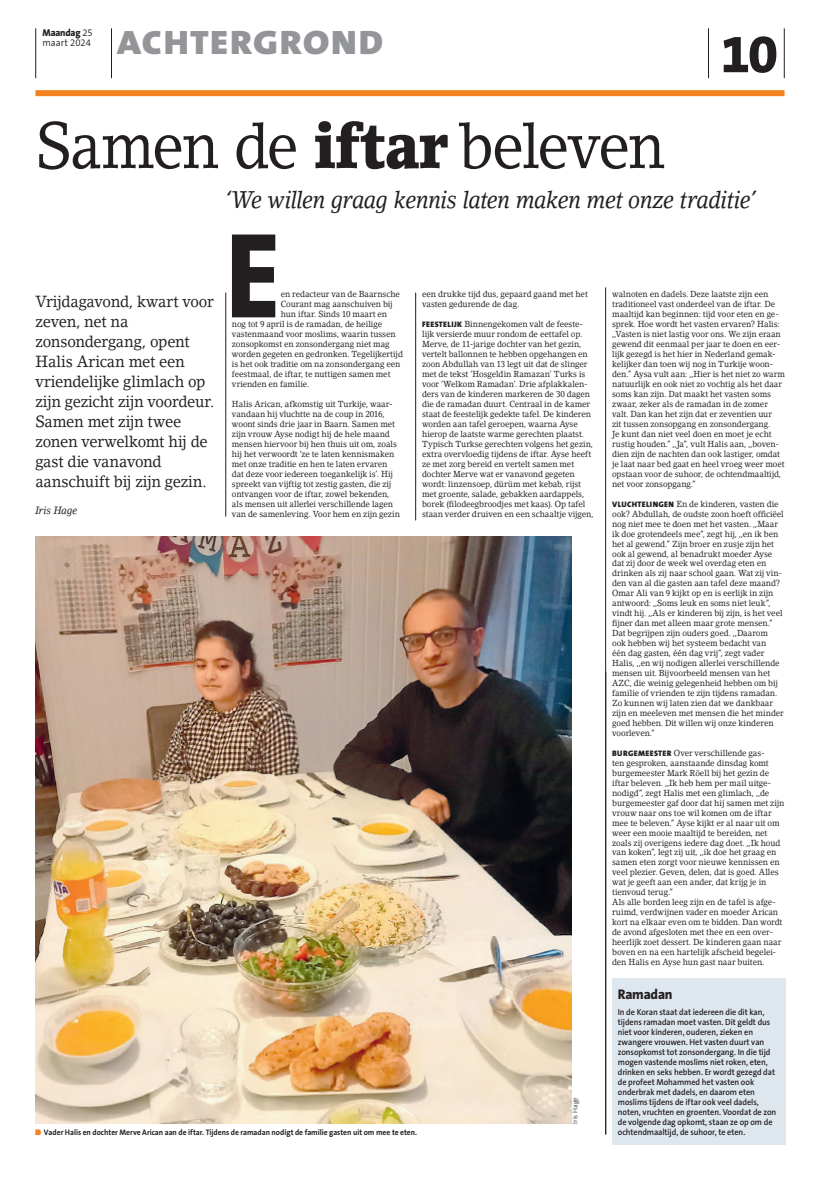
<style>
.page{position:relative;width:820px;height:1177px;background:#fff}
.page>*{position:absolute;margin:0;border:0;box-sizing:border-box;transform-origin:0 0}
.weekend_intro{font:800 122.6px "The Sans B8";color:#231f20;scale:.93 1}
.weekend_kop_groot{font:64px "Lino Letter Std";letter-spacing:-.035em;color:#231f20;scale:.9 1}
.paginanummer{font:800 54px "The Sans B8";color:#231f20}
.paginarubriek{font:900 34px "The Sans B9";letter-spacing:.035em;color:#939598;scale:1.1 1}
.weekend_subkop_inspring{font:italic 24px "Lino Letter Std";letter-spacing:-.02em;color:#231f20;scale:.9 1}
.weekend_aanhef{font:16px/19.9px "Lino Letter Std";letter-spacing:-.015em;color:#231f20;scale:.93 1}
.kaderkop_blauw{font:800 14px "The Sans B8";letter-spacing:-.015em;color:#231f20}
.weekend_auteur{font:italic 10.5px "Lino Letter Std";letter-spacing:-.015em;color:#231f20;scale:.93 1}
.datum_maand_jaar{font:300 10px/10px "The Sans B4";color:#231f20;scale:.95 1}
.weekend_brood{font:8.7px/10px "Lino Letter Std";letter-spacing:-.01em;color:#231f20;scale:.93 1}
.kaderbrood_blauw{font:600 8.7px/10px "The Sans B6";letter-spacing:-.005em;color:#231f20;scale:.95 1}
.weekend_intro-2{font:8.7px "Lino Letter Std";letter-spacing:-.01em;color:#231f20;scale:.93 1}
.t1{font:700 8px "The Sans B7";color:#231f20;scale:.95 1}
._00-fotocredit{font:300 7px "The Sans B3";color:#231f20}
.s1{font-family:"The Sans B8";font-weight:800}
.s2{font-weight:900}
.s3{font-family:"The Sans B9";font-weight:900;font-size:8px}
.s4{font-family:"BD Unwspprlogo";font-weight:400;font-size:5.5px;color:#f58220}
</style>
<div class="page">
<hr style="left:225px;top:292px;width:1px;height:224px;background:#231f20">
<img style="left:35px;top:536px;width:536px;height:587px">
<div style="left:612px;top:977px;width:172px;height:30px;background:#dfe7ee"></div>
<div style="left:612px;top:1002px;width:172px;height:142px;background:#dfe7ee"></div>
<hr style="left:415px;top:292px;width:1px;height:228px;background:#231f20">
<hr style="left:605px;top:287px;width:1px;height:847px;background:#231f20">
<hr style="left:783px;top:28px;width:1px;height:50px;background:#231f20">
<hr style="left:708px;top:28px;width:1px;height:50px;background:#231f20">
<hr style="left:111px;top:28px;width:1px;height:50px;background:#231f20">
<hr style="left:35px;top:28px;width:1px;height:50px;background:#231f20">
<div style="left:35px;top:90px;width:749px;height:6px;background:#f58220"></div>
<p class="datum_maand_jaar" style="left:43px;top:28px;width:54px"><span class="s1">Maandag</span> 25 maart 2024</p>
<p class="paginanummer" style="left:720px;top:25px;width:59px">10</p>
<p class="paginarubriek" style="left:117px;top:24px;width:243px">ACHTERGROND</p>
<p class="weekend_kop_groot" style="left:35px;top:107px;width:700px">Samen de <span class="s2">iftar</span> beleven</p>
<p class="weekend_subkop_inspring" style="left:225px;top:185px;width:591px">‘We willen graag kennis laten maken met onze traditie’</p>
<p class="weekend_aanhef" style="left:35px;top:292px;width:194px">Vrijdagavond, kwart voor zeven, net na zonsondergang, opent<br>Halis Arican met een vriendelijke glimlach op zijn gezicht zijn voordeur.<br>Samen met zijn twee zonen verwelkomt hij de gast die vanavond aanschuift bij zijn gezin.</p>
<p class="weekend_auteur" style="left:35px;top:504px;width:46px">Iris Hage</p>
<p class="weekend_intro" style="left:225px;top:211px;width:61px">E</p>
<p class="weekend_intro-2" style="left:280px;top:289px;width:130px">en redacteur van de Baarnsche</p>
<p class="weekend_intro-2" style="left:280px;top:299px;width:122px">Courant mag aanschuiven bij</p>
<p class="weekend_intro-2" style="left:280px;top:309px;width:116px">hun iftar. Sinds 10 maart en</p>
<p class="weekend_intro-2" style="left:232px;top:319px;width:163px">nog tot 9 april is de ramadan, de heilige</p>
<p class="weekend_intro-2" style="left:232px;top:329px;width:177px">vastenmaand voor moslims, waarin tussen</p>
<p class="weekend_intro-2" style="left:232px;top:339px;width:171px">zonsopkomst en zonsondergang niet mag</p>
<p class="weekend_intro-2" style="left:232px;top:349px;width:185px">worden gegeten en gedronken. Tegelijkertijd</p>
<p class="weekend_intro-2" style="left:232px;top:359px;width:183px">is het ook traditie om na zonsondergang een</p>
<p class="weekend_intro-2" style="left:232px;top:369px;width:172px">feestmaal, de iftar, te nuttigen samen met</p>
<p class="weekend_intro-2" style="left:232px;top:379px;width:85px">vrienden en familie.</p>
<p class="weekend_brood" style="left:232px;top:399px;width:182px">Halis Arican, afkomstig uit Turkije, waar&shy;vandaan hij vluchtte na de coup in 2016, woont sinds drie jaar in Baarn. Samen met zijn vrouw Ayse nodigt hij de hele maand mensen hiervoor bij hen thuis uit om, zoals hij het verwoordt ‘ze te laten kennismaken met onze traditie en hen te laten ervaren dat deze voor iedereen toegankelijk is’. Hij spreekt van vijftig tot zestig gasten, die zij ontvangen voor de iftar, zowel bekenden, als mensen uit allerlei verschillende lagen van de samenleving. Voor hem en zijn gezin</p>
<p class="weekend_brood" style="left:422px;top:289px;width:180px">een drukke tijd dus, gepaard gaand met het vasten gedurende de dag.</p>
<p class="weekend_brood" style="left:422px;top:319px;width:186px"><span class="s3">FEESTELIJK</span> Binnengekomen valt de feeste&shy;lijk versierde muur rondom de eettafel op.<br>Merve, de 11-jarige dochter van het gezin, vertelt ballonnen te hebben opgehangen en zoon Abdullah van 13 legt uit dat de slinger met de tekst ‘Hosgeldin Ramazan’ Turks is voor ‘Welkom Ramadan’. Drie afplakkalen&shy;ders van de kinderen markeren de 30 dagen die de ramadan duurt. Centraal in de kamer staat de feestelijk gedekte tafel. De kinderen worden aan tafel geroepen, waarna Ayse hierop de laatste warme gerechten plaatst.<br>Typisch Turkse gerechten volgens het gezin, extra overvloedig tijdens de iftar. Ayse heeft ze met zorg bereid en vertelt samen met dochter Merve wat er vanavond gegeten wordt: linzensoep, dürüm met kebab, rijst met groente, salade, gebakken aardappels, borek (filodeegbroodjes met kaas). Op tafel staan verder druiven en een schaaltje vijgen,</p>
<p class="_00-fotocredit" style="left:571px;top:1123px;width:28px;rotate:-90deg">Iris Hage</p>
<p class="t1" style="left:35px;top:1127px;width:403px"><span class="s4">p</span> Vader Halis en dochter Merve Arican aan de iftar. Tijdens de ramadan nodigt de familie gasten uit om mee te eten.</p>
<p class="weekend_brood" style="left:612px;top:289px;width:187px">walnoten en dadels. Deze laatste zijn een traditioneel vast onderdeel van de iftar. De maaltijd kan beginnen: tijd voor eten en ge&shy;sprek. Hoe wordt het vasten ervaren? Halis: ,,Vasten is niet lastig voor ons. We zijn eraan gewend dit eenmaal per jaar te doen en eer&shy;lijk gezegd is het hier in Nederland gemak&shy;kelijker dan toen wij nog in Turkije woon&shy;den.” Aysa vult aan: ,,Hier is het niet zo warm natuurlijk en ook niet zo vochtig als het daar soms kan zijn. Dat maakt het vasten soms zwaar, zeker als de ramadan in de zomer valt. Dan kan het zijn dat er zeventien uur<br>zit tussen zonsopgang en zonsondergang.<br>Je kunt dan niet veel doen en moet je echt rustig houden.” ,,Ja”, vult Halis aan, ,,boven&shy;dien zijn de nachten dan ook lastiger, omdat je laat naar bed gaat en heel vroeg weer moet opstaan voor de suhoor, de ochtendmaaltijd, net voor zonsopgang.”</p>
<p class="weekend_brood" style="left:612px;top:498px;width:186px"><span class="s3">VLUCHTELINGEN</span> En de kinderen, vasten die ook? Abdullah, de oudste zoon hoeft officiëel nog niet mee te doen met het vasten. ,,Maar ik doe grotendeels mee”, zegt hij, ,,en ik ben het al gewend.” Zijn broer en zusje zijn het ook al gewend, al benadrukt moeder Ayse dat zij door de week wel overdag eten en drinken als zij naar school gaan. Wat zij vin&shy;den van al die gasten aan tafel deze maand?<br>Omar Ali van 9 kijkt op en is eerlijk in zijn antwoord: ,,Soms leuk en soms niet leuk”, vindt hij. ,,Als er kinderen bij zijn, is het veel fijner dan met alleen maar grote mensen.” Dat begrijpen zijn ouders goed. ,,Daarom ook hebben wij het systeem bedacht van<br>één dag gasten, één dag vrij”, zegt vader Halis, ,,en wij nodigen allerlei verschillende mensen uit. Bijvoorbeeld mensen van het AZC, die weinig gelegenheid hebben om bij familie of vrienden te zijn tijdens ramadan.<br>Zo kunnen wij laten zien dat we dankbaar zijn en meeleven met mensen die het minder goed hebben. Dit willen wij onze kinderen voorleven.”</p>
<p class="weekend_brood" style="left:612px;top:747px;width:186px"><span class="s3">BURGEMEESTER</span> Over verschillende gas-<br>ten gesproken, aanstaande dinsdag komt burgemeester Mark Röell bij het gezin de iftar beleven. ,,Ik heb hem per mail uitge&shy;nodigd”, zegt Halis met een glimlach, ,,de burgemeester gaf door dat hij samen met zijn vrouw naar ons toe wil komen om de iftar mee te beleven.” Ayse kijkt er al naar uit om weer een mooie maaltijd te bereiden, net zoals zij overigens iedere dag doet. ,,Ik houd van koken”, legt zij uit, ,,ik doe het graag en samen eten zorgt voor nieuwe kennissen en veel plezier. Geven, delen, dat is goed. Alles wat je geeft aan een ander, dat krijg je in tienvoud terug.”</p>
<p class="weekend_brood" style="left:612px;top:897px;width:184px">Als alle borden leeg zijn en de tafel is afge&shy;ruimd, verdwijnen vader en moeder Arican kort na elkaar even om te bidden. Dan wordt de avond afgesloten met thee en een over&shy;heerlijk zoet dessert. De kinderen gaan naar boven en na een hartelijk afscheid begelei&shy;den Halis en Ayse hun gast naar buiten.</p>
<p class="kaderkop_blauw" style="left:617px;top:986px;width:56px">Ramadan</p>
<p class="kaderbrood_blauw" style="left:617px;top:1007px;width:168px">In de Koran staat dat iedereen die dit kan, tijdens ramadan moet vasten. Dit geldt dus niet voor kinderen, ouderen, zieken en zwangere vrouwen. Het vasten duurt van zonsopkomst tot zonsondergang. In die tijd mogen vastende moslims niet roken, eten, drinken en seks hebben. Er wordt gezegd dat de profeet Mohammed het vasten ook onderbrak met dadels, en daarom eten moslims tijdens de iftar ook veel dadels, noten, vruchten en groenten. Voordat de zon de volgende dag opkomt, staan ze op om de ochtendmaaltijd, de suhoor, te eten.</p>
</div>
